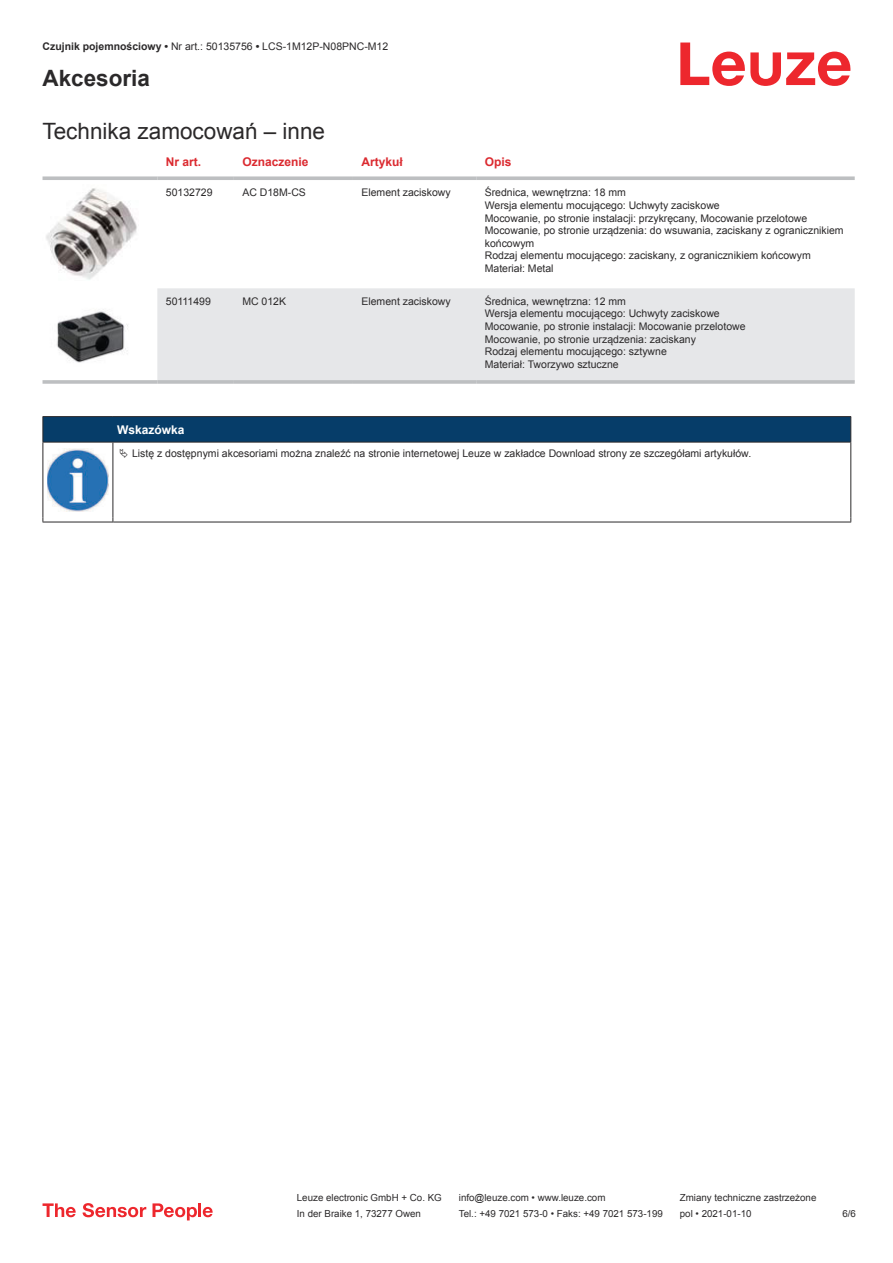
<style>
.page{position:relative;width:893px;height:1263px;background:#fff}
.page>*{position:absolute;margin:0;border:0;box-sizing:border-box;transform-origin:0 0}
.t1{font:22.5px "Arial";color:#2b292a}
.t2{font:700 22.5px "Arial";color:#2b292a}
.t3{font:700 12px "Arial";color:#db2a30}
.t4{font:700 12px "Arial";color:#fff}
.t5{font:10.5px/12.6px "Arial";color:#2b292a}
.t6{font:9.75px "Arial";color:#2b292a}
.s1{font-weight:700}
</style>
<div class="page">
<svg style="left:680px;top:43px;width:170px;height:43px"></svg>
<div style="left:157px;top:288px;width:698px;height:92px;background:#e6e7e9"></div>
<svg style="left:43px;top:176px;width:114px;height:4px"></svg>
<svg style="left:157px;top:176px;width:77px;height:4px"></svg>
<svg style="left:234px;top:176px;width:119px;height:4px"></svg>
<svg style="left:353px;top:176px;width:123px;height:4px"></svg>
<svg style="left:476px;top:176px;width:379px;height:4px;background:#c4c6c8"></svg>
<hr style="left:43px;top:380px;width:114px;height:4px;background:#bdbfc1">
<hr style="left:157px;top:380px;width:77px;height:4px;background:#bdbfc1">
<svg style="left:234px;top:380px;width:119px;height:4px"></svg>
<svg style="left:353px;top:380px;width:123px;height:4px"></svg>
<hr style="left:476px;top:380px;width:379px;height:4px;background:#bdbfc1">
<img style="left:46px;top:188px;width:91px;height:92px">
<img style="left:56px;top:309px;width:72px;height:54px">
<svg style="left:44px;top:443px;width:806px;height:79px"></svg>
<hr style="left:43px;top:416px;width:70px;height:1px;background:#2b292a">
<hr style="left:43px;top:442px;width:70px;height:1px;background:#2b292a">
<hr style="left:113px;top:416px;width:738px;height:1px;background:#2b292a">
<div style="left:43px;top:417px;width:808px;height:25px;background:#063d69"></div>
<hr style="left:113px;top:442px;width:738px;height:1px;background:#2b292a">
<hr style="left:43px;top:442px;width:1px;height:75px;background:#2b292a">
<hr style="left:113px;top:442px;width:1px;height:75px;background:#2b292a">
<hr style="left:850px;top:442px;width:1px;height:75px;background:#2b292a">
<hr style="left:43px;top:522px;width:70px;height:1px;background:#2b292a">
<hr style="left:113px;top:522px;width:738px;height:1px;background:#2b292a">
<img style="left:47px;top:448px;width:61px;height:63px">
<div style="left:115px;top:443px;width:734px;height:20px;background:#fff"></div>
<svg style="left:43px;top:1203px;width:33px;height:14px"></svg>
<svg style="left:83px;top:1203px;width:63px;height:14px"></svg>
<svg style="left:153px;top:1203px;width:44px;height:17px"></svg>
<hr style="left:198px;top:1203px;width:3px;height:14px;background:#ed272d">
<svg style="left:203px;top:1207px;width:10px;height:10px"></svg>
<p class="t5" style="left:43px;top:41px;width:347px"><span class="s1">Czujnik pojemnościowy •</span> Nr art.: 50135756 <span class="s1">•</span> LCS-1M12P-N08PNC-M12</p>
<h1 class="t2" style="left:43px;top:70px;width:109px">Akcesoria</h1>
<h1 class="t1" style="left:43px;top:116px;width:284px">Technika zamocowań – inne</h1>
<p class="t3" style="left:166px;top:153px;width:37px">Nr art.</p>
<p class="t3" style="left:242px;top:157px;width:68px">Oznaczenie</p>
<p class="t3" style="left:361px;top:153px;width:43px">Artykuł</p>
<p class="t3" style="left:485px;top:157px;width:28px">Opis</p>
<p class="t5" style="left:166px;top:186px;width:48px">50132729</p>
<p class="t5" style="left:242px;top:187px;width:65px">AC D18M-CS</p>
<p class="t5" style="left:361px;top:186px;width:91px">Element zaciskowy</p>
<p class="t5" style="left:485px;top:186px;width:360px">Średnica, wewnętrzna: 18 mm<br>Wersja elementu mocującego: Uchwyty zaciskowe<br>Mocowanie, po stronie instalacji: przykręcany, Mocowanie przelotowe Mocowanie, po stronie urządzenia: do wsuwania, zaciskany z ogranicznikiem końcowym<br>Rodzaj elementu mocującego: zaciskany, z ogranicznikiem końcowym Materiał: Metal</p>
<p class="t5" style="left:166px;top:295px;width:47px">50111499</p>
<p class="t5" style="left:242px;top:296px;width:45px">MC 012K</p>
<p class="t5" style="left:361px;top:295px;width:91px">Element zaciskowy</p>
<p class="t5" style="left:485px;top:295px;width:262px">Średnica, wewnętrzna: 12 mm<br>Wersja elementu mocującego: Uchwyty zaciskowe Mocowanie, po stronie instalacji: Mocowanie przelotowe Mocowanie, po stronie urządzenia: zaciskany<br>Rodzaj elementu mocującego: sztywne<br>Materiał: Tworzywo sztuczne</p>
<p class="t4" style="left:117px;top:421px;width:69px">Wskazówka</p>
<p class="t5" style="left:132px;top:447px;width:621px">Listę z dostępnymi akcesoriami można znaleźć na stronie internetowej Leuze w zakładce Download strony ze szczegółami artykułów.</p>
<p class="t6" style="left:297px;top:1191px;width:146px">Leuze electronic GmbH + Co. KG</p>
<p class="t6" style="left:459px;top:1191px;width:148px">info@leuze.com • www.leuze.com</p>
<p class="t6" style="left:680px;top:1191px;width:138px">Zmiany techniczne zastrzeżone</p>
<p class="t6" style="left:297px;top:1210px;width:126px">In der Braike 1, 73277 Owen</p>
<p class="t6" style="left:459px;top:1207px;width:205px">Tel.: +49 7021 573-0 • Faks: +49 7021 573-199</p>
<p class="t6" style="left:680px;top:1207px;width:73px">pol • 2021-01-10</p>
<p class="t6" style="left:842px;top:1210px;width:15px">6 /6</p>
</div>
